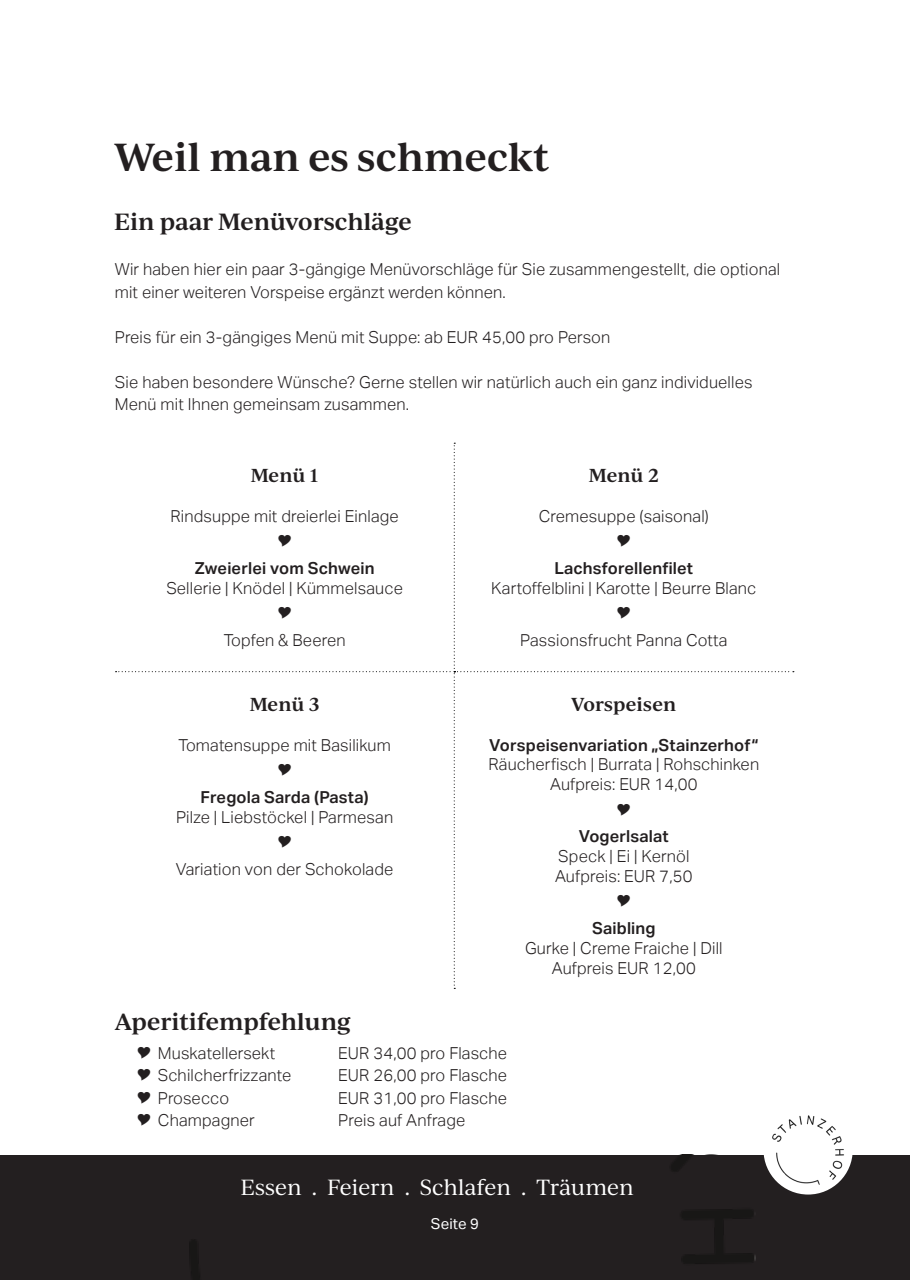
<style>
.page{position:relative;width:910px;height:1280px;background:#fff}
.page>*{position:absolute;margin:0;border:0;box-sizing:border-box;transform-origin:0 0}
.t1{font:600 37.5px "Ivy Journal";color:#231f20}
.t2{font:600 22.5px "Ivy Journal";letter-spacing:-.015em;color:#231f20}
.t3{font:21px "Ivy Journal";color:#fff}
.t4{font:600 18px "Ivy Journal";letter-spacing:.01em;color:#231f20}
.t5{font:300 16.5px/22.5px "Aktiv Grotesk";letter-spacing:.01em;color:#231f20}
.t6{font:600 16.5px "Aktiv Grotesk";letter-spacing:.01em;color:#231f20}
.t7{font:15px "Aktiv Grotesk";letter-spacing:.01em;color:#fff}
</style>
<div class="page">
<div style="left:0;top:1155px;width:910px;height:125px;background:#231f20"></div>
<img style="left:189px;top:1155px;width:567px;height:125px">
<img style="left:763px;top:1115px;width:90px;height:80px">
<p class="t1" style="left:114px;top:129px;width:437px">Weil man es schmeckt</p>
<p class="t2" style="left:114px;top:205px;width:299px">Ein paar Menüvorschläge</p>
<p class="t5" style="left:115px;top:258px;width:667px">Wir haben hier ein paar 3-gängige Menüvorschläge für Sie zusammengestellt, die optional mit einer weiteren Vorspeise ergänzt werden können.</p>
<p class="t5" style="left:115px;top:326px;width:497px">Preis für ein 3-gängiges Menü mit Suppe: ab EUR 45,00 pro Person</p>
<p class="t5" style="left:115px;top:371px;width:639px">Sie haben besondere Wünsche? Gerne stellen wir natürlich auch ein ganz individuelles<br>Menü mit Ihnen gemeinsam zusammen.</p>
<p class="t4" style="left:251px;top:462px;width:69px">Menü 1</p>
<p class="t5" style="left:170px;top:505px;width:230px">Rindsuppe mit dreierlei Einlage</p>
<p class="t6" style="left:195px;top:558px;width:181px">Zweierlei vom Schwein</p>
<p class="t5" style="left:166px;top:577px;width:238px">Sellerie | Knödel | Kümmelsauce</p>
<p class="t5" style="left:224px;top:629px;width:123px">Topfen &amp; Beeren</p>
<p class="t4" style="left:250px;top:691px;width:71px">Menü 3</p>
<p class="t5" style="left:178px;top:734px;width:214px">Tomatensuppe mit Basilikum</p>
<p class="t6" style="left:201px;top:787px;width:170px">Fregola Sarda (Pasta)</p>
<p class="t5" style="left:176px;top:806px;width:219px">Pilze | Liebstöckel | Parmesan</p>
<p class="t5" style="left:176px;top:858px;width:219px">Variation von der Schokolade</p>
<p class="t2" style="left:115px;top:1005px;width:238px">Aperitifempfehlung</p>
<p class="t4" style="left:589px;top:462px;width:71px">Menü 2</p>
<p class="t5" style="left:539px;top:505px;width:172px">Cremesuppe (saisonal)</p>
<p class="t6" style="left:554px;top:558px;width:140px">Lachsforellenfilet</p>
<p class="t5" style="left:491px;top:577px;width:267px">Kartoffelblini | Karotte | Beurre Blanc</p>
<p class="t5" style="left:520px;top:629px;width:209px">Passionsfrucht Panna Cotta</p>
<p class="t4" style="left:571px;top:691px;width:107px">Vorspeisen</p>
<p class="t6" style="left:489px;top:735px;width:271px">Vorspeisenvariation „Stainzerhof“</p>
<p class="t5" style="left:488px;top:753px;width:272px">Räucherfisch | Burrata | Rohschinken</p>
<p class="t5" style="left:550px;top:773px;width:149px">Aufpreis: EUR 14,00</p>
<p class="t6" style="left:579px;top:827px;width:92px">Vogerlsalat</p>
<p class="t5" style="left:558px;top:845px;width:133px">Speck | Ei | Kernöl</p>
<p class="t5" style="left:555px;top:865px;width:139px">Aufpreis: EUR 7,50</p>
<p class="t6" style="left:592px;top:919px;width:65px">Saibling</p>
<p class="t5" style="left:525px;top:937px;width:199px">Gurke | Creme Fraiche | Dill</p>
<p class="t5" style="left:552px;top:957px;width:146px">Aufpreis EUR 12,00</p>
<p class="t5" style="left:158px;top:1041px;width:119px">Muskatellersekt</p>
<p class="t5" style="left:158px;top:1064px;width:135px">Schilcherfrizzante</p>
<p class="t5" style="left:158px;top:1086px;width:73px">Prosecco</p>
<p class="t5" style="left:158px;top:1109px;width:98px">Champagner</p>
<p class="t5" style="left:338px;top:1041px;width:170px">EUR 34,00 pro Flasche</p>
<p class="t5" style="left:338px;top:1064px;width:170px">EUR 26,00 pro Flasche</p>
<p class="t5" style="left:338px;top:1086px;width:170px">EUR 31,00 pro Flasche</p>
<p class="t5" style="left:338px;top:1109px;width:129px">Preis auf Anfrage</p>
<p class="t3" style="left:241px;top:1173px;width:395px">Essen . Feiern . Schlafen . Träumen</p>
<p class="t7" style="left:431px;top:1215px;width:50px">Seite 9</p>
</div>
